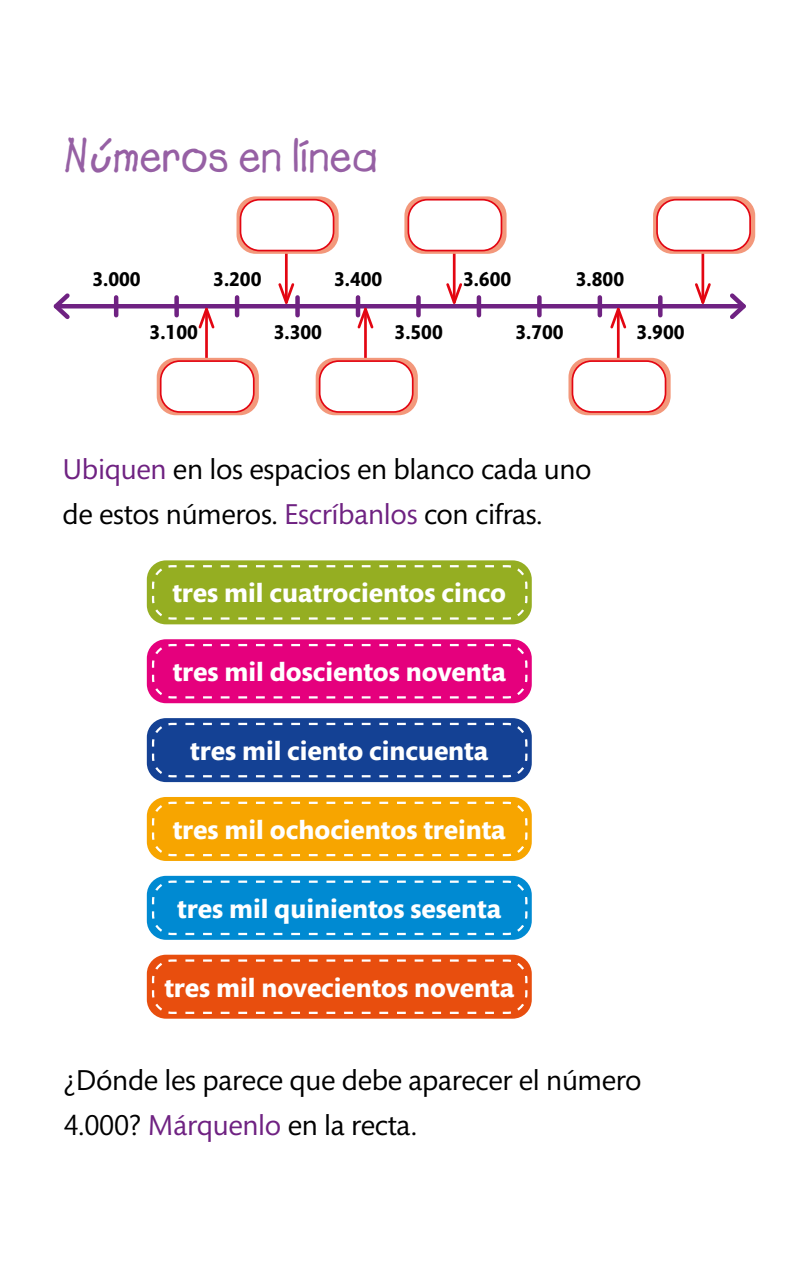
<style>
.page{position:relative;width:798px;height:1276px;background:#fff}
.page>*{position:absolute;margin:0;border:0;box-sizing:border-box;transform-origin:0 0}
.titulos{font:47.25px "Lemonade ICG Bold";color:#9660a4}
.consigna{font:29.25px/45px "Mundo Sans Std";letter-spacing:-.01em;color:#000}
.consigna-2{font:700 27px "Mundo Sans Std";color:#fff}
.consigna-3{font:700 20.25px "Mundo Sans Std";color:#000;scale:.95 1}
.s1{font-family:"Zemke Hand ITC Std"}
.s2{color:#6f2282}
</style>
<div class="page">
<div style="left:147px;top:797px;width:384px;height:64px;background:#f7a500;border-radius:19px"></div>
<svg style="left:151px;top:800px;width:377px;height:57px"></svg>
<div style="left:147px;top:718px;width:384px;height:64px;background:#144194;border-radius:19px"></div>
<svg style="left:151px;top:721px;width:377px;height:57px"></svg>
<div style="left:147px;top:639px;width:384px;height:64px;background:#e5007d;border-radius:19px"></div>
<svg style="left:151px;top:643px;width:377px;height:56px"></svg>
<div style="left:147px;top:560px;width:384px;height:64px;background:#95ae22;border-radius:19px"></div>
<svg style="left:151px;top:564px;width:377px;height:57px"></svg>
<div style="left:147px;top:954px;width:384px;height:64px;background:#e84e0e;border-radius:19px"></div>
<svg style="left:151px;top:958px;width:377px;height:57px"></svg>
<div style="left:147px;top:876px;width:384px;height:64px;background:#008ad2;border-radius:19px"></div>
<svg style="left:151px;top:879px;width:377px;height:57px"></svg>
<hr style="left:56px;top:304px;width:687px;height:4px;background:#6f2282">
<svg style="left:53px;top:293px;width:21px;height:27px"></svg>
<svg style="left:725px;top:293px;width:21px;height:26px"></svg>
<hr style="left:114px;top:297px;width:4px;height:18px;background:#6f2282">
<div style="left:174px;top:297px;width:5px;height:18px;background:#6f2282"></div>
<hr style="left:235px;top:297px;width:4px;height:18px;background:#6f2282">
<div style="left:295px;top:297px;width:5px;height:18px;background:#6f2282"></div>
<div style="left:355px;top:297px;width:5px;height:18px;background:#6f2282"></div>
<svg style="left:416px;top:297px;width:4px;height:18px"></svg>
<div style="left:476px;top:297px;width:5px;height:18px;background:#6f2282"></div>
<svg style="left:537px;top:297px;width:4px;height:18px"></svg>
<div style="left:597px;top:297px;width:5px;height:18px;background:#6f2282"></div>
<div style="left:657px;top:297px;width:5px;height:18px;background:#6f2282"></div>
<hr style="left:205px;top:309px;width:3px;height:58px;background:#e30612">
<svg style="left:196px;top:307px;width:20px;height:23px"></svg>
<svg style="left:157px;top:358px;width:102px;height:57px"></svg>
<div style="left:161px;top:361px;width:93px;height:51px;background:#fff;border-radius:19px"></div>
<div style="left:160px;top:360px;width:94px;height:53px;border:2px solid #e30612;border-radius:19px"></div>
<hr style="left:285px;top:245px;width:2px;height:57px;background:#e30612">
<svg style="left:276px;top:281px;width:20px;height:29px"></svg>
<svg style="left:236px;top:196px;width:102px;height:58px"></svg>
<div style="left:240px;top:200px;width:93px;height:50px;background:#fff;border-radius:19px"></div>
<div style="left:239px;top:199px;width:95px;height:52px;border:2px solid #e30612;border-radius:19px"></div>
<hr style="left:364px;top:309px;width:2px;height:58px;background:#e30612">
<svg style="left:355px;top:301px;width:20px;height:29px"></svg>
<svg style="left:315px;top:358px;width:102px;height:57px"></svg>
<div style="left:319px;top:361px;width:93px;height:51px;background:#fff;border-radius:19px"></div>
<div style="left:319px;top:360px;width:94px;height:53px;border:2px solid #e30612;border-radius:19px"></div>
<hr style="left:452px;top:245px;width:3px;height:57px;background:#e30612">
<svg style="left:444px;top:281px;width:20px;height:28px"></svg>
<svg style="left:404px;top:196px;width:102px;height:58px"></svg>
<div style="left:408px;top:200px;width:93px;height:50px;background:#fff;border-radius:19px"></div>
<div style="left:407px;top:199px;width:95px;height:52px;border:2px solid #e30612;border-radius:19px"></div>
<hr style="left:616px;top:309px;width:3px;height:58px;background:#e30612">
<svg style="left:608px;top:307px;width:20px;height:23px"></svg>
<svg style="left:568px;top:358px;width:102px;height:57px"></svg>
<div style="left:572px;top:361px;width:93px;height:51px;background:#fff;border-radius:19px"></div>
<div style="left:571px;top:360px;width:95px;height:53px;border:2px solid #e30612;border-radius:19px"></div>
<hr style="left:701px;top:245px;width:3px;height:57px;background:#e30612">
<svg style="left:692px;top:281px;width:20px;height:28px"></svg>
<svg style="left:652px;top:196px;width:103px;height:58px"></svg>
<div style="left:656px;top:200px;width:93px;height:50px;background:#fff;border-radius:19px"></div>
<div style="left:656px;top:199px;width:94px;height:52px;border:2px solid #e30612;border-radius:19px"></div>
<p class="titulos" style="left:64px;top:128px;width:315px">N<span class="s1">ú</span>meros en línea</p>
<p class="consigna-3" style="left:92px;top:268px;width:52px">3.000</p>
<p class="consigna-3" style="left:213px;top:268px;width:52px">3.200</p>
<p class="consigna-3" style="left:334px;top:268px;width:52px">3.400</p>
<p class="consigna-3" style="left:463px;top:268px;width:52px">3.600</p>
<p class="consigna-3" style="left:575px;top:268px;width:52px">3.800</p>
<p class="consigna-3" style="left:150px;top:321px;width:52px">3.100</p>
<p class="consigna-3" style="left:636px;top:321px;width:52px">3.900</p>
<p class="consigna-3" style="left:273px;top:321px;width:52px">3.300</p>
<p class="consigna-3" style="left:394px;top:321px;width:52px">3.500</p>
<p class="consigna-3" style="left:515px;top:321px;width:52px">3.700</p>
<p class="consigna" style="left:62px;top:448px;width:530px"><span class="s2">Ubiquen</span> en los espacios en blanco cada uno</p>
<p class="consigna" style="left:62px;top:493px;width:481px">de estos números. <span class="s2">Escríbanlos</span> con cifras.</p>
<p class="consigna-2" style="left:172px;top:578px;width:335px">tres mil cuatrocientos cinco</p>
<p class="consigna-2" style="left:173px;top:657px;width:334px">tres mil doscientos noventa</p>
<p class="consigna-2" style="left:190px;top:736px;width:299px">tres mil ciento cincuenta</p>
<p class="consigna-2" style="left:173px;top:815px;width:334px">tres mil ochocientos treinta</p>
<p class="consigna-2" style="left:177px;top:893px;width:325px">tres mil quinientos sesenta</p>
<p class="consigna-2" style="left:164px;top:972px;width:351px">tres mil novecientos noventa</p>
<p class="consigna" style="left:64px;top:1058px;width:579px">¿Dónde les parece que debe aparecer el número<br>4.000? <span class="s2">Márquenlo</span> en la recta.</p>
</div>
